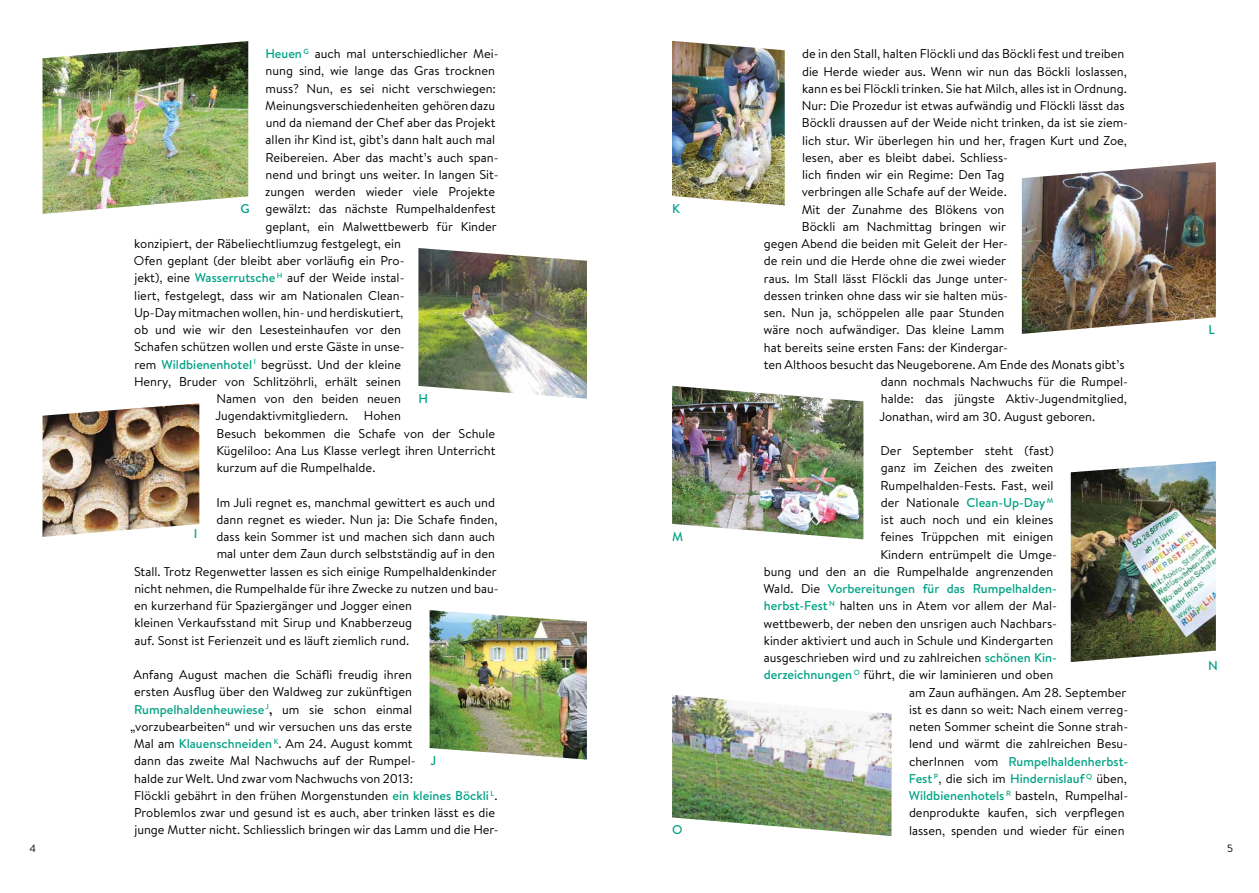
<style>
.page{position:relative;width:1259px;height:893px;background:#fff}
.page>*{position:absolute;margin:0;border:0;box-sizing:border-box;transform-origin:0 0}
.t1{font:12.75px "Brandon Text";color:#000}
.t2{font:500 12.75px "Brandon Text";color:#00a286}
.t3{font:10.5px "Brandon Text";color:#000}
.s1{font-weight:500;color:#00a286}
.s2{color:#000}
.s3{font-weight:400;color:#000}
</style>
<div class="page">
<img style="left:1022px;top:162px;width:194px;height:172px">
<img style="left:672px;top:695px;width:219px;height:141px">
<img style="left:43px;top:41px;width:205px;height:173px">
<img style="left:1070px;top:461px;width:146px;height:201px">
<img style="left:43px;top:403px;width:156px;height:134px">
<img style="left:418px;top:248px;width:169px;height:151px">
<img style="left:429px;top:610px;width:158px;height:150px">
<img style="left:672px;top:41px;width:112px;height:164px">
<img style="left:672px;top:386px;width:191px;height:153px">
<p class="t1" style="left:265px;top:45px;width:235px"><span class="s1">Heuen</span> <sup>G</sup> auch mal unterschiedlicher Mei-</p>
<p class="t1" style="left:266px;top:62px;width:231px">nung sind, wie lange das Gras trocknen</p>
<p class="t1" style="left:266px;top:79px;width:232px">muss? Nun, es sei nicht verschwiegen:</p>
<p class="t1" style="left:265px;top:97px;width:231px">Meinungsverschiedenheiten gehören dazu</p>
<p class="t1" style="left:266px;top:114px;width:231px">und da niemand der Chef aber das Projekt</p>
<p class="t1" style="left:266px;top:131px;width:231px">allen ihr Kind ist, gibt’s dann halt auch mal</p>
<p class="t1" style="left:265px;top:148px;width:235px">Reibereien. Aber das macht’s auch span-</p>
<p class="t1" style="left:266px;top:166px;width:235px">nend und bringt uns weiter. In langen Sit-</p>
<p class="t1" style="left:265px;top:183px;width:231px">zungen werden wieder viele Projekte</p>
<p class="t1" style="left:265px;top:200px;width:232px">gewälzt: das nächste Rumpelhaldenfest</p>
<p class="t1" style="left:265px;top:217px;width:233px">geplant, ein Malwettbewerb für Kinder</p>
<p class="t1" style="left:134px;top:235px;width:268px">konzipiert, der Räbeliechtliumzug festgelegt, ein</p>
<p class="t1" style="left:134px;top:252px;width:272px">Ofen geplant (der bleibt aber vorläufig ein Pro-</p>
<p class="t1" style="left:134px;top:269px;width:272px">jekt), eine <span class="s1">Wasserrutsche</span> <sup>H</sup> auf der Weide instal-</p>
<p class="t1" style="left:134px;top:286px;width:272px">liert, festgelegt, dass wir am Nationalen Clean-</p>
<p class="t1" style="left:134px;top:304px;width:271px">Up-Day mitmachen wollen, hin- und herdiskutiert,</p>
<p class="t1" style="left:134px;top:321px;width:268px">ob und wie wir den Lesesteinhaufen vor den</p>
<p class="t1" style="left:134px;top:338px;width:272px">Schafen schützen wollen und erste Gäste in unse-</p>
<p class="t1" style="left:134px;top:355px;width:268px">rem <span class="s1">Wildbienenhotel</span> <sup>I</sup> begrüsst. Und der kleine</p>
<p class="t1" style="left:134px;top:373px;width:268px">Henry, Bruder von Schlitzöhrli, erhält seinen</p>
<p class="t1" style="left:216px;top:390px;width:186px">Namen von den beiden neuen</p>
<p class="t1" style="left:215px;top:407px;width:187px">Jugendaktivmitgliedern. Hohen</p>
<p class="t1" style="left:216px;top:424px;width:280px">Besuch bekommen die Schafe von der Schule</p>
<p class="t1" style="left:216px;top:442px;width:281px">Kügeliloo: Ana Lus Klasse verlegt ihren Unterricht</p>
<p class="t1" style="left:217px;top:459px;width:160px">kurzum auf die Rumpelhalde.</p>
<p class="t1" style="left:216px;top:493px;width:280px">Im Juli regnet es, manchmal gewittert es auch und</p>
<p class="t1" style="left:217px;top:511px;width:282px">dann regnet es wieder. Nun ja: Die Schafe finden,</p>
<p class="t1" style="left:217px;top:528px;width:280px">dass kein Sommer ist und machen sich dann auch</p>
<p class="t1" style="left:217px;top:545px;width:280px">mal unter dem Zaun durch selbstständig auf in den</p>
<p class="t1" style="left:134px;top:562px;width:364px">Stall. Trotz Regenwetter lassen es sich einige Rumpelhaldenkinder</p>
<p class="t1" style="left:134px;top:580px;width:366px">nicht nehmen, die Rumpelhalde für ihre Zwecke zu nutzen und bau-</p>
<p class="t1" style="left:134px;top:597px;width:279px">en kurzerhand für Spaziergänger und Jogger einen</p>
<p class="t1" style="left:134px;top:614px;width:279px">kleinen Verkaufsstand mit Sirup und Knabberzeug</p>
<p class="t1" style="left:134px;top:631px;width:276px">auf. Sonst ist Ferienzeit und es läuft ziemlich rund.</p>
<p class="t1" style="left:133px;top:666px;width:280px">Anfang August machen die Schäfli freudig ihren</p>
<p class="t1" style="left:134px;top:683px;width:279px">ersten Ausflug über den Waldweg zur zukünftigen</p>
<p class="t2" style="left:134px;top:700px;width:280px">Rumpelhaldenheuwiese <sup>J</sup><span class="s2">,</span> <span class="s3">um sie schon einmal</span></p>
<p class="t1" style="left:130px;top:718px;width:283px">„vorzubearbeiten“ und wir versuchen uns das erste</p>
<p class="t1" style="left:134px;top:735px;width:280px">Mal am <span class="s1">Klauenschneiden</span> <sup>K</sup>. Am 24. August kommt</p>
<p class="t1" style="left:134px;top:752px;width:283px">dann das zweite Mal Nachwuchs auf der Rumpel-</p>
<p class="t1" style="left:134px;top:769px;width:280px">halde zur Welt. Und zwar vom Nachwuchs von 2013:</p>
<p class="t1" style="left:134px;top:787px;width:365px">Flöckli gebährt in den frühen Morgenstunden <span class="s1">ein kleines Böckli</span> <sup>L</sup>.</p>
<p class="t1" style="left:134px;top:804px;width:362px">Problemlos zwar und gesund ist es auch, aber trinken lässt es die</p>
<p class="t1" style="left:134px;top:821px;width:366px">junge Mutter nicht. Schliesslich bringen wir das Lamm und die Her-</p>
<p class="t2" style="left:241px;top:200px;width:11px">G</p>
<p class="t2" style="left:418px;top:390px;width:11px">H</p>
<p class="t2" style="left:194px;top:525px;width:5px">I</p>
<p class="t2" style="left:431px;top:752px;width:7px">J</p>
<p class="t2" style="left:672px;top:200px;width:9px">K</p>
<p class="t2" style="left:672px;top:528px;width:13px">M</p>
<p class="t2" style="left:672px;top:821px;width:12px">O</p>
<p class="t1" style="left:802px;top:45px;width:324px">de in den Stall, halten Flöckli und das Böckli fest und treiben</p>
<p class="t1" style="left:802px;top:62px;width:326px">die Herde wieder aus. Wenn wir nun das Böckli loslassen,</p>
<p class="t1" style="left:802px;top:80px;width:326px">kann es bei Flöckli trinken. Sie hat Milch, alles ist in Ordnung.</p>
<p class="t1" style="left:802px;top:97px;width:324px">Nur: Die Prozedur ist etwas aufwändig und Flöckli lässt das</p>
<p class="t1" style="left:802px;top:114px;width:328px">Böckli draussen auf der Weide nicht trinken, da ist sie ziem-</p>
<p class="t1" style="left:802px;top:131px;width:326px">lich stur. Wir überlegen hin und her, fragen Kurt und Zoe,</p>
<p class="t1" style="left:802px;top:149px;width:207px">lesen, aber es bleibt dabei. Schliess-</p>
<p class="t1" style="left:802px;top:166px;width:204px">lich finden wir ein Regime: Den Tag</p>
<p class="t1" style="left:801px;top:183px;width:206px">verbringen alle Schafe auf der Weide.</p>
<p class="t1" style="left:801px;top:200px;width:204px">Mit der Zunahme des Blökens von</p>
<p class="t1" style="left:802px;top:218px;width:206px">Böckli am Nachmittag bringen wir</p>
<p class="t1" style="left:763px;top:235px;width:246px">gegen Abend die beiden mit Geleit der Her-</p>
<p class="t1" style="left:763px;top:252px;width:244px">de rein und die Herde ohne die zwei wieder</p>
<p class="t1" style="left:764px;top:269px;width:246px">raus. Im Stall lässt Flöckli das Junge unter-</p>
<p class="t1" style="left:763px;top:287px;width:246px">dessen trinken ohne dass wir sie halten müs-</p>
<p class="t1" style="left:764px;top:304px;width:242px">sen. Nun ja, schöppelen alle paar Stunden</p>
<p class="t1" style="left:763px;top:321px;width:242px">wäre noch aufwändiger. Das kleine Lamm</p>
<p class="t1" style="left:764px;top:338px;width:246px">hat bereits seine ersten Fans: der Kindergar-</p>
<p class="t1" style="left:763px;top:356px;width:362px">ten Althoos besucht das Neugeborene. Am Ende des Monats gibt’s</p>
<p class="t1" style="left:880px;top:373px;width:249px">dann nochmals Nachwuchs für die Rumpel-</p>
<p class="t1" style="left:881px;top:390px;width:248px">halde: das jüngste Aktiv-Jugendmitglied,</p>
<p class="t1" style="left:879px;top:407px;width:217px">Jonathan, wird am 30. August geboren.</p>
<p class="t1" style="left:880px;top:442px;width:175px">Der September steht (fast)</p>
<p class="t1" style="left:880px;top:459px;width:174px">ganz im Zeichen des zweiten</p>
<p class="t1" style="left:880px;top:476px;width:174px">Rumpelhalden-Fests. Fast, weil</p>
<p class="t1" style="left:880px;top:494px;width:174px">der Nationale <span class="s1">Clean-Up-Day</span> <sup>M</sup></p>
<p class="t1" style="left:881px;top:511px;width:174px">ist auch noch und ein kleines</p>
<p class="t1" style="left:880px;top:528px;width:174px">feines Trüppchen mit einigen</p>
<p class="t1" style="left:880px;top:545px;width:178px">Kindern entrümpelt die Umge-</p>
<p class="t1" style="left:764px;top:563px;width:291px">bung und den an die Rumpelhalde angrenzenden</p>
<p class="t2" style="left:763px;top:580px;width:295px"><span class="s3">Wald. Die</span> Vorbereitungen für das Rumpelhalden-</p>
<p class="t1" style="left:764px;top:597px;width:294px"><span class="s1">herbst-Fest</span> <sup>N</sup> halten uns in Atem vor allem der Mal-</p>
<p class="t1" style="left:763px;top:614px;width:295px">wettbewerb, der neben den unsrigen auch Nachbars-</p>
<p class="t1" style="left:764px;top:632px;width:291px">kinder aktiviert und auch in Schule und Kindergarten</p>
<p class="t1" style="left:764px;top:649px;width:295px">ausgeschrieben wird und zu zahlreichen <span class="s1">schönen Kin-</span></p>
<p class="t1" style="left:764px;top:666px;width:291px"><span class="s1">derzeichnungen</span> <sup>O</sup> führt, die wir laminieren und oben</p>
<p class="t1" style="left:909px;top:683px;width:219px">am Zaun aufhängen. Am 28. September</p>
<p class="t1" style="left:909px;top:701px;width:220px">ist es dann so weit: Nach einem verreg-</p>
<p class="t1" style="left:909px;top:718px;width:221px">neten Sommer scheint die Sonne strah-</p>
<p class="t1" style="left:909px;top:735px;width:221px">lend und wärmt die zahlreichen Besu-</p>
<p class="t2" style="left:909px;top:752px;width:221px"><span class="s3">cherInnen vom</span> Rumpelhaldenherbst-</p>
<p class="t2" style="left:909px;top:770px;width:219px">Fest <sup>P</sup><span class="s3">, die sich im</span> Hindernislauf <sup>Q</sup> <span class="s3">üben,</span></p>
<p class="t1" style="left:908px;top:787px;width:221px"><span class="s1">Wildbienenhotels</span> <sup>R</sup> basteln, Rumpelhal-</p>
<p class="t1" style="left:909px;top:804px;width:217px">denprodukte kaufen, sich verpflegen</p>
<p class="t1" style="left:909px;top:821px;width:217px">lassen, spenden und wieder für einen</p>
<p class="t2" style="left:1208px;top:321px;width:8px">L</p>
<p class="t2" style="left:1208px;top:656px;width:11px">N</p>
<p class="t3" style="left:29px;top:841px;width:8px">4</p>
<p class="t3" style="left:1227px;top:841px;width:7px">5</p>
</div>
